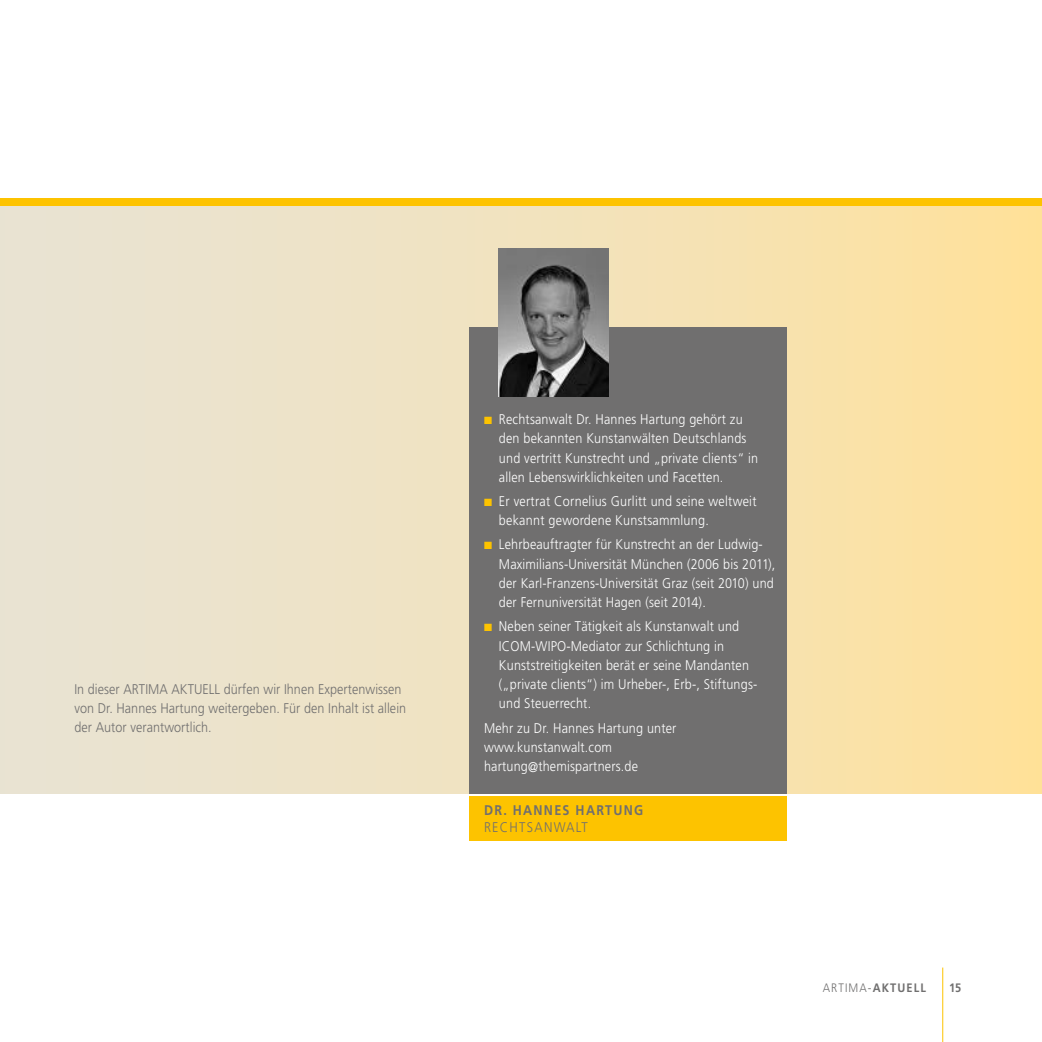
<style>
.page{position:relative;width:1042px;height:1042px;background:#fff}
.page>*{position:absolute;margin:0;border:0;box-sizing:border-box;transform-origin:0 0}
.t1{font:300 14px/19.2px "Frutiger";letter-spacing:.015em;color:#fff;scale:.9 1}
.t2{font:300 14px/19.2px "Frutiger";letter-spacing:.005em;color:#706f6f;scale:.9 1}
.t3{font:700 14px "Frutiger";letter-spacing:.1em;color:#706f6f;scale:.9 1}
.t4{font:300 14px "Frutiger";letter-spacing:.1em;color:#706f6f;scale:.9 1}
.t5{font:300 12.25px "Frutiger";letter-spacing:.1em;color:#706f6f;scale:.9 1}
.t6{font:700 12.25px "Frutiger";color:#706f6f;scale:.9 1}
.s1{color:#fdc300}
.s2{font-weight:700}
</style>
<div class="page">
<div style="left:0;top:206px;width:1042px;height:588px;background:linear-gradient(to right,#e7e3d8,#fde19e)"></div>
<div style="left:0;top:198px;width:1042px;height:8px;background:#fdc300"></div>
<hr style="left:942px;top:967px;width:1px;height:75px;background:#fdc300">
<div style="left:469px;top:796px;width:318px;height:45px;background:#fdc300"></div>
<div style="left:469px;top:327px;width:318px;height:467px;background:#706f6f"></div>
<img style="left:499px;top:248px;width:109px;height:149px">
<p class="t2" style="left:74px;top:680px;width:370px">In dieser ARTIMA AKTUELL dürfen wir Ihnen Expertenwissen von Dr. Hannes Hartung weitergeben. Für den Inhalt ist allein der Autor verantwortlich.</p>
<p class="t1" style="left:499px;top:410px;width:290px;text-indent:-15px"><span class="s1">■</span> Rechtsanwalt Dr. Hannes Hartung gehört zu den bekannten Kunstanwälten Deutschlands und vertritt Kunstrecht und „private clients“ in allen Lebenswirklichkeiten und Facetten.</p>
<p class="t1" style="left:499px;top:492px;width:288px;text-indent:-15px"><span class="s1">■</span> Er vertrat Cornelius Gurlitt und seine weltweit bekannt gewordene Kunstsammlung.</p>
<p class="t1" style="left:499px;top:536px;width:309px;text-indent:-15px"><span class="s1">■</span> Lehrbeauftragter für Kunstrecht an der Ludwig-Maximilians-Universität München (2006 bis 2011), der Karl-Franzens-Universität Graz (seit 2010) und der Fernuniversität Hagen (seit 2014).</p>
<p class="t1" style="left:499px;top:618px;width:288px;text-indent:-15px"><span class="s1">■</span> Neben seiner Tätigkeit als Kunstanwalt und ICOM-WIPO-Mediator zur Schlichtung in Kunststreitigkeiten berät er seine Mandanten („private clients“) im Urheber-, Erb-, Stiftungs&shy;und Steuerrecht.</p>
<p class="t1" style="left:484px;top:719px;width:215px">Mehr zu Dr. Hannes Hartung unter www.kunstanwalt.com hartung@themispartners.de</p>
<p class="t3" style="left:484px;top:804px;width:178px">DR. HANNES HARTUNG</p>
<p class="t4" style="left:484px;top:821px;width:117px">RECHTSANWALT</p>
<p class="t5" style="left:822px;top:983px;width:116px">ARTIMA-<span class="s2">AKTUELL</span></p>
<p class="t6" style="left:949px;top:983px;width:15px">15</p>
</div>
